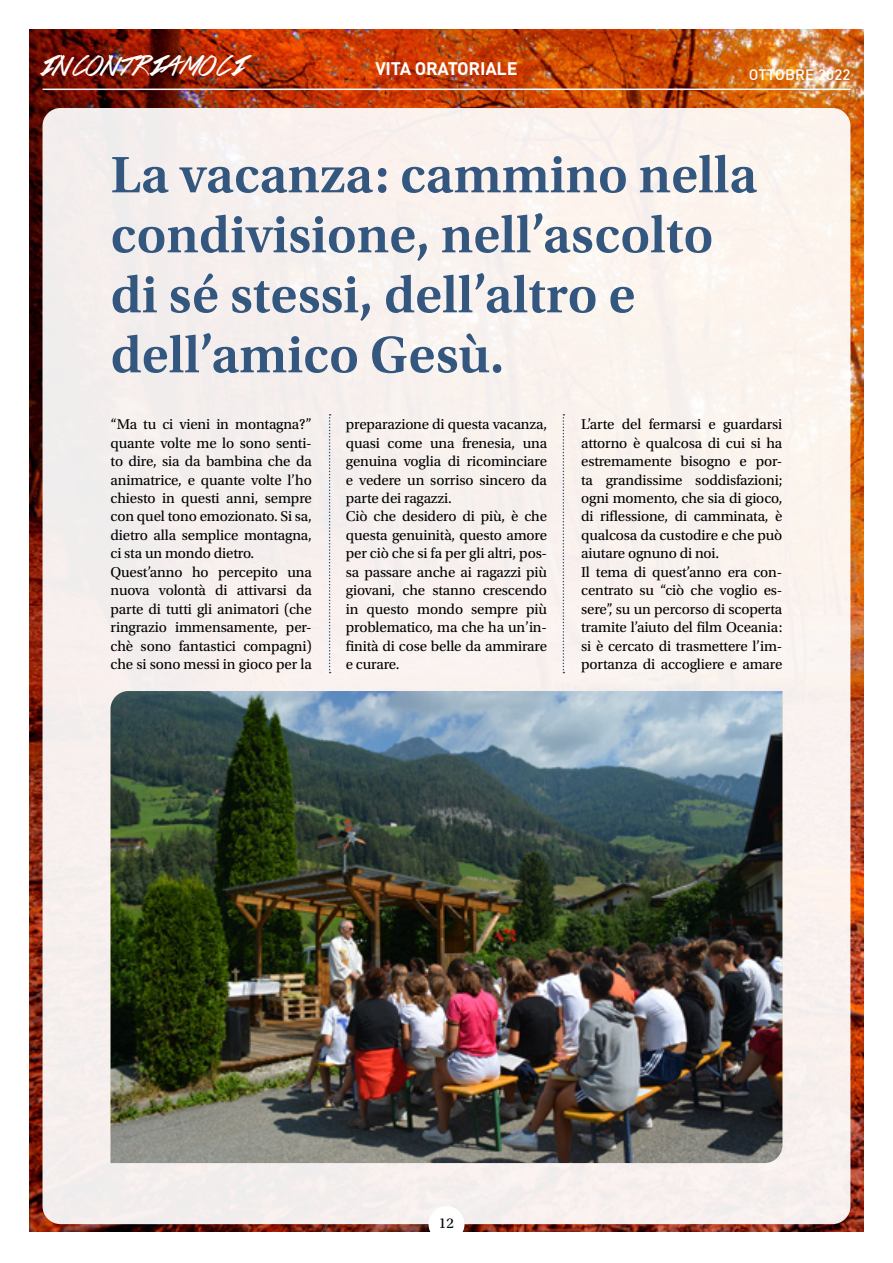
<style>
.page{position:relative;width:893px;height:1263px;background:#fff}
.page>*{position:absolute;margin:0;border:0;box-sizing:border-box;transform-origin:0 0}
.t1{font:600 54px/60px "Utopia Std";color:#34577f}
.t2{font:30px "Colors Of Autumn";letter-spacing:.01em;color:#fff}
.t3{font:700 18px "DIN Pro";letter-spacing:-.015em;color:#fff}
.t4{font:15px/18.5px "Utopia Std";letter-spacing:-.01em;color:#000}
.t5{font:500 15px "DIN Pro";letter-spacing:.01em;color:#fff}
</style>
<div class="page">
<img style="left:30px;top:30px;width:833px;height:1201px">
<hr style="left:43px;top:89px;width:807px;height:1px;background:#fff">
<div style="left:43px;top:108px;width:807px;height:1116px;background:#f8f0ed;border-radius:18px"></div>
<div style="left:428px;top:1206px;width:36px;height:36px;background:#fff;border-radius:50%"></div>
<img style="left:111px;top:691px;width:671px;height:472px">
<svg style="left:329px;top:414px;width:2px;height:259px"></svg>
<svg style="left:563px;top:414px;width:1px;height:259px"></svg>
<h2 class="t2" style="left:43px;top:50px;width:205px">INCONTRIAMOCI</h2>
<p class="t3" style="left:375px;top:57px;width:144px">VITA ORATORIALE</p>
<p class="t5" style="left:749px;top:64px;width:103px">OTTOBRE 2022</p>
<h1 class="t1" style="left:111px;top:145px;width:648px">La vacanza: cammino nella condivisione, nell’ascolto di sé stessi, dell’altro e dell’amico Gesù.</h1>
<p class="t4" style="left:111px;top:415px;width:203px">“Ma tu ci vieni in montagna?” quante volte me lo sono senti&shy;to dire, sia da bambina che da animatrice, e quante volte l’ho chiesto in questi anni, sempre con quel tono emozionato. Si sa, dietro alla semplice montagna, ci sta un mondo dietro.<br>Quest’anno ho percepito una nuova volontà di attivarsi da parte di tutti gli animatori (che ringrazio immensamente, per&shy;chè sono fantastici compagni) che si sono messi in gioco per la</p>
<p class="t4" style="left:346px;top:415px;width:203px">preparazione di questa vacanza, quasi come una frenesia, una genuina voglia di ricominciare e vedere un sorriso sincero da parte dei ragazzi.<br>Ciò che desidero di più, è che questa genuinità, questo amore per ciò che si fa per gli altri, pos&shy;sa passare anche ai ragazzi più giovani, che stanno crescendo in questo mondo sempre più problematico, ma che ha un’in&shy;finità di cose belle da ammirare e curare.</p>
<p class="t4" style="left:581px;top:415px;width:203px">L’arte del fermarsi e guardarsi attorno è qualcosa di cui si ha estremamente bisogno e por&shy;ta grandissime soddisfazioni; ogni momento, che sia di gioco, di riflessione, di camminata, è qualcosa da custodire e che può aiutare ognuno di noi.<br>Il tema di quest’anno era con&shy;centrato su “ciò che voglio es&shy;sere”, su un percorso di scoperta tramite l’aiuto del film Oceania: si è cercato di trasmettere l’im&shy;portanza di accogliere e amare</p>
<p class="t4" style="left:439px;top:1214px;width:16px">12</p>
</div>
